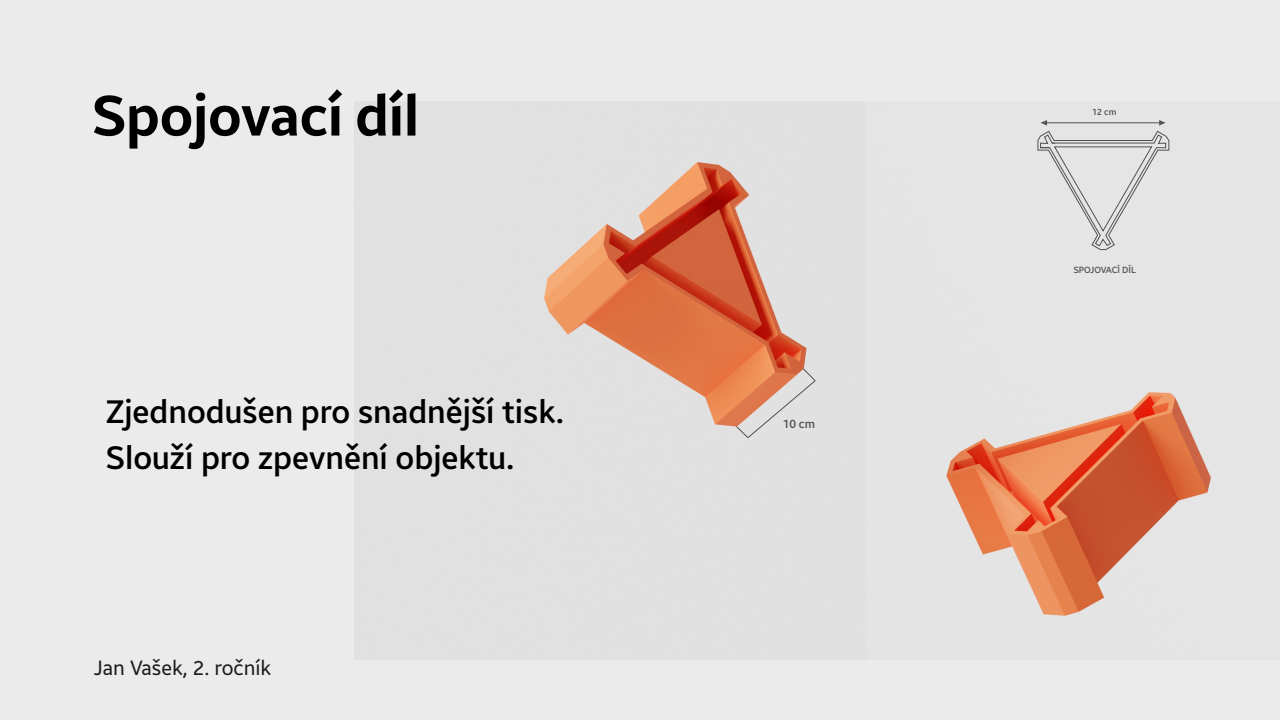
<style>
.page{position:relative;width:1280px;height:720px;background:#ebebeb}
.page>*{position:absolute;margin:0;border:0;box-sizing:border-box;transform-origin:0 0}
.t1{font:700 56.1px "Samsung Sans";color:#000}
.t2{font:500 32px/46px "Samsung Sans";color:#000}
.t3{font:20.4px "Samsung Sans";color:#1d1d1b}
.t4{font:500 11.9px "Samsung Sans";color:#515151}
.t5{font:500 8.9px "Samsung Sans";color:#515151}
</style>
<div class="page">
<img style="left:354px;top:101px;width:857px;height:559px">
<svg style="left:1037px;top:120px;width:133px;height:131px"></svg>
<svg style="left:735px;top:368px;width:82px;height:71px"></svg>
<h1 class="t1" style="left:93px;top:77px;width:328px">Spojovací díl</h1>
<p class="t2" style="left:106px;top:388px;width:459px">Zjednodušen pro snadnější tisk.<br>Slouží pro zpevnění objektu.</p>
<p class="t3" style="left:94px;top:654px;width:178px">Jan Vašek, 2. ročník</p>
<p class="t4" style="left:783px;top:416px;width:34px">10 cm</p>
<p class="t5" style="left:1092px;top:106px;width:26px">12 cm</p>
<p class="t5" style="left:1074px;top:264px;width:64px">SPOJOVACÍ DÍL</p>
</div>
